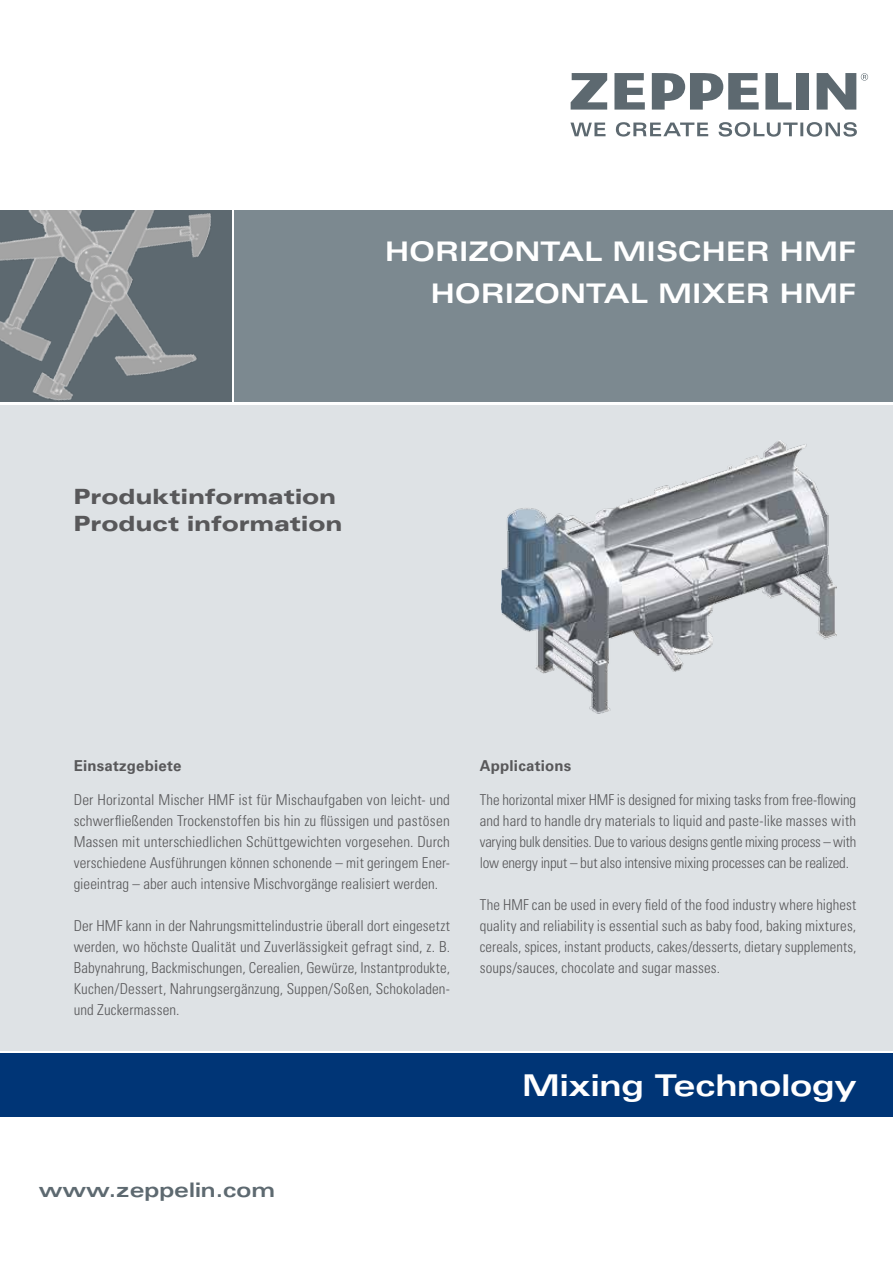
<style>
.page{position:relative;width:893px;height:1263px;background:#fff}
.page>*{position:absolute;margin:0;border:0;box-sizing:border-box;transform-origin:0 0}
.t1{font:700 expanded 30px "Univers LT Std";letter-spacing:-.01em;color:#fff}
.t2{font:700 expanded 27px/42.8px "Univers LT Std";color:#fff;text-align:right}
.t3{font:900 expanded 21px/27px "Univers LT Std";letter-spacing:-.005em;color:#58585a}
.t4{font:700 expanded 20.1px "Univers LT Std";color:#5d6970}
.t5{font:300 condensed 15px/21px "Univers LT Std";letter-spacing:.005em;color:#58585a;text-align:justify}
.t6{font:700 15px "Univers LT Std";letter-spacing:.015em;color:#58585a}
</style>
<div class="page">
<svg style="left:571px;top:73px;width:36px;height:37px"></svg>
<svg style="left:817px;top:73px;width:51px;height:37px"></svg>
<div style="left:796px;top:73px;width:12px;height:37px;background:#5d6970"></div>
<svg style="left:765px;top:73px;width:27px;height:37px"></svg>
<svg style="left:614px;top:73px;width:31px;height:37px"></svg>
<svg style="left:652px;top:73px;width:107px;height:37px"></svg>
<svg style="left:570px;top:122px;width:287px;height:15px"></svg>
<div style="left:0;top:405px;width:893px;height:645px;background:#dee2e5"></div>
<div style="left:235px;top:210px;width:658px;height:192px;background:#7c8990"></div>
<div style="left:0;top:1053px;width:893px;height:64px;background:#003576"></div>
<img style="left:501px;top:441px;width:336px;height:273px">
<img style="left:0;top:210px;width:232px;height:192px">
<h2 class="t2" style="left:385px;top:229px;width:472px">HORIZONTAL MISCHER HMF<br>HORIZONTAL MIXER HMF</h2>
<h3 class="t3" style="left:73px;top:483px;width:271px">Produktinformation<br>Product information</h3>
<p class="t6" style="left:74px;top:757px;width:109px">Einsatzgebiete</p>
<p class="t5" style="left:74px;top:789px;width:378px">Der Horizontal Mischer HMF ist für Mischaufgaben von leicht- und schwerfließenden Trockenstoffen bis hin zu flüssigen und pastösen Massen mit unterschiedlichen Schüttgewichten vorgesehen. Durch verschiedene Ausführungen können schonende – mit geringem Ener&shy;gieeintrag – aber auch intensive Mischvorgänge realisiert werden.</p>
<p class="t5" style="left:74px;top:915px;width:378px">Der HMF kann in der Nahrungsmittelindustrie überall dort eingesetzt werden, wo höchste Qualität und Zuverlässigkeit gefragt sind, z. B.<br>Babynahrung, Backmischungen, Cerealien, Gewürze, Instantprodukte, Kuchen/Dessert, Nahrungsergänzung, Suppen/Soßen, Schokoladen&shy;und Zuckermassen.</p>
<p class="t6" style="left:480px;top:757px;width:93px">Applications</p>
<p class="t5" style="left:480px;top:789px;width:378px">The horizontal mixer HMF is designed for mixing tasks from free-flowing and hard to handle dry materials to liquid and paste-like masses with varying bulk densities. Due to various designs gentle mixing process – with low energy input – but also intensive mixing processes can be realized.</p>
<p class="t5" style="left:480px;top:894px;width:378px">The HMF can be used in every field of the food industry where highest quality and reliability is essential such as baby food, baking mixtures, cereals, spices, instant products, cakes/desserts, dietary supplements, soups/sauces, chocolate and sugar masses.</p>
<h1 class="t1" style="left:522px;top:1068px;width:336px">MIXING TECHNOLOGY</h1>
<h3 class="t4" style="left:39px;top:1178px;width:238px">WWW.ZEPPELIN.COM</h3>
</div>
